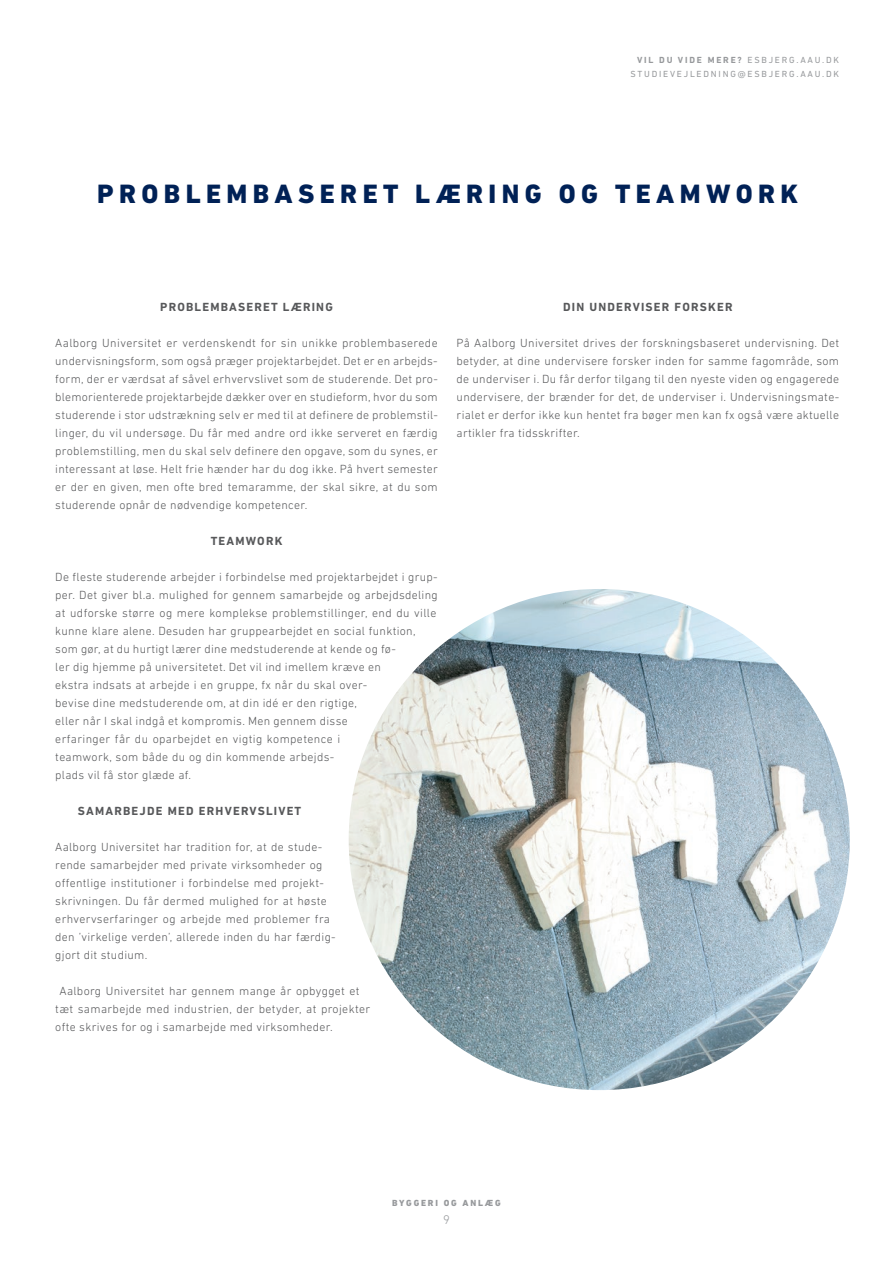
<style>
.page{position:relative;width:893px;height:1263px;background:#fff}
.page>*{position:absolute;margin:0;border:0;box-sizing:border-box;transform-origin:0 0}
.t1{font:800 27px "DIN Next LT Pro";letter-spacing:.2em;color:#002156}
.t2{font:300 12.75px "DIN Next LT Pro";color:#97999c}
.t3{font:300 12px/18px "DIN Next LT Pro";letter-spacing:.025em;color:#57585a}
.t4{font:700 12px "DIN Next LT Pro";letter-spacing:.1em;color:#57585a}
.t5{font:9px/13.5px "DIN Next LT Pro";letter-spacing:.2em;color:#97999c;text-align:right}
.t6{font:800 9px "DIN Next LT Pro";letter-spacing:.2em;color:#97999c}
.s1{font-weight:700}
</style>
<div class="page">
<img style="left:349px;top:589px;width:501px;height:501px;border-radius:251px">
<p class="t5" style="left:630px;top:53px;width:210px"><span class="s1">VIL DU VIDE MERE?</span> ESBJERG.AAU.DK<br>STUDIEVEJLEDNING@ESBJERG.AAU.DK</p>
<h1 class="t1" style="left:97px;top:177px;width:702px">PROBLEMBASERET LÆRING OG TEAMWORK</h1>
<p class="t4" style="left:160px;top:299px;width:174px">PROBLEMBASERET LÆRING</p>
<p class="t3" style="left:55px;top:333px;width:384px;text-align:justify">Aalborg Universitet er verdenskendt for sin unikke problembaserede undervisningsform, som også præger projektarbejdet. Det er en arbejds&shy;form, der er værdsat af såvel erhvervslivet som de studerende. Det pro&shy;blemorienterede projektarbejde dækker over en studieform, hvor du som studerende i stor udstrækning selv er med til at definere de problemstil&shy;linger, du vil undersøge. Du får med andre ord ikke serveret en færdig problemstilling, men du skal selv definere den opgave, som du synes, er interessant at løse. Helt frie hænder har du dog ikke. På hvert semester er der en given, men ofte bred temaramme, der skal sikre, at du som studerende opnår de nødvendige kompetencer.</p>
<p class="t4" style="left:211px;top:533px;width:73px">TEAMWORK</p>
<p class="t3" style="left:55px;top:567px;width:384px">De fleste studerende arbejder i forbindelse med projektarbejdet i grup&shy;per. Det giver bl.a. mulighed for gennem samarbejde og arbejdsdeling at udforske større og mere komplekse problemstillinger, end du ville kunne klare alene. Desuden har gruppearbejdet en social funktion, som gør, at du hurtigt lærer dine medstuderende at kende og fø-<br>ler dig hjemme på universitetet. Det vil ind imellem kræve en<br>ekstra indsats at arbejde i en gruppe, fx når du skal over-<br>bevise dine medstuderende om, at din idé er den rigtige,<br>eller når I skal indgå et kompromis. Men gennem disse<br>erfaringer får du oparbejdet en vigtig kompetence i<br>teamwork, som både du og din kommende arbejds-<br>plads vil få stor glæde af.</p>
<p class="t4" style="left:78px;top:803px;width:225px">SAMARBEJDE MED ERHVERVSLIVET</p>
<p class="t3" style="left:55px;top:837px;width:282px">Aalborg Universitet har tradition for, at de stude&shy;rende samarbejder med private virksomheder og offentlige institutioner i forbindelse med projekt&shy;skrivningen. Du får dermed mulighed for at høste erhvervserfaringer og arbejde med problemer fra den ’virkelige verden’, allerede inden du har færdig&shy;gjort dit studium.</p>
<p class="t3" style="left:55px;top:981px;width:316px;text-indent:4px">Aalborg Universitet har gennem mange år opbygget et tæt samarbejde med industrien, der betyder, at projekter ofte skrives for og i samarbejde med virksomheder.</p>
<p class="t4" style="left:563px;top:299px;width:171px">DIN UNDERVISER FORSKER</p>
<p class="t3" style="left:457px;top:333px;width:384px;text-align:justify">På Aalborg Universitet drives der forskningsbaseret undervisning. Det betyder, at dine undervisere forsker inden for samme fagområde, som de underviser i. Du får derfor tilgang til den nyeste viden og engagerede undervisere, der brænder for det, de underviser i. Undervisningsmate&shy;rialet er derfor ikke kun hentet fra bøger men kan fx også være aktuelle artikler fra tidsskrifter.</p>
<p class="t6" style="left:392px;top:1198px;width:110px">BYGGERI OG ANLÆG</p>
<p class="t2" style="left:443px;top:1212px;width:8px">9</p>
</div>
